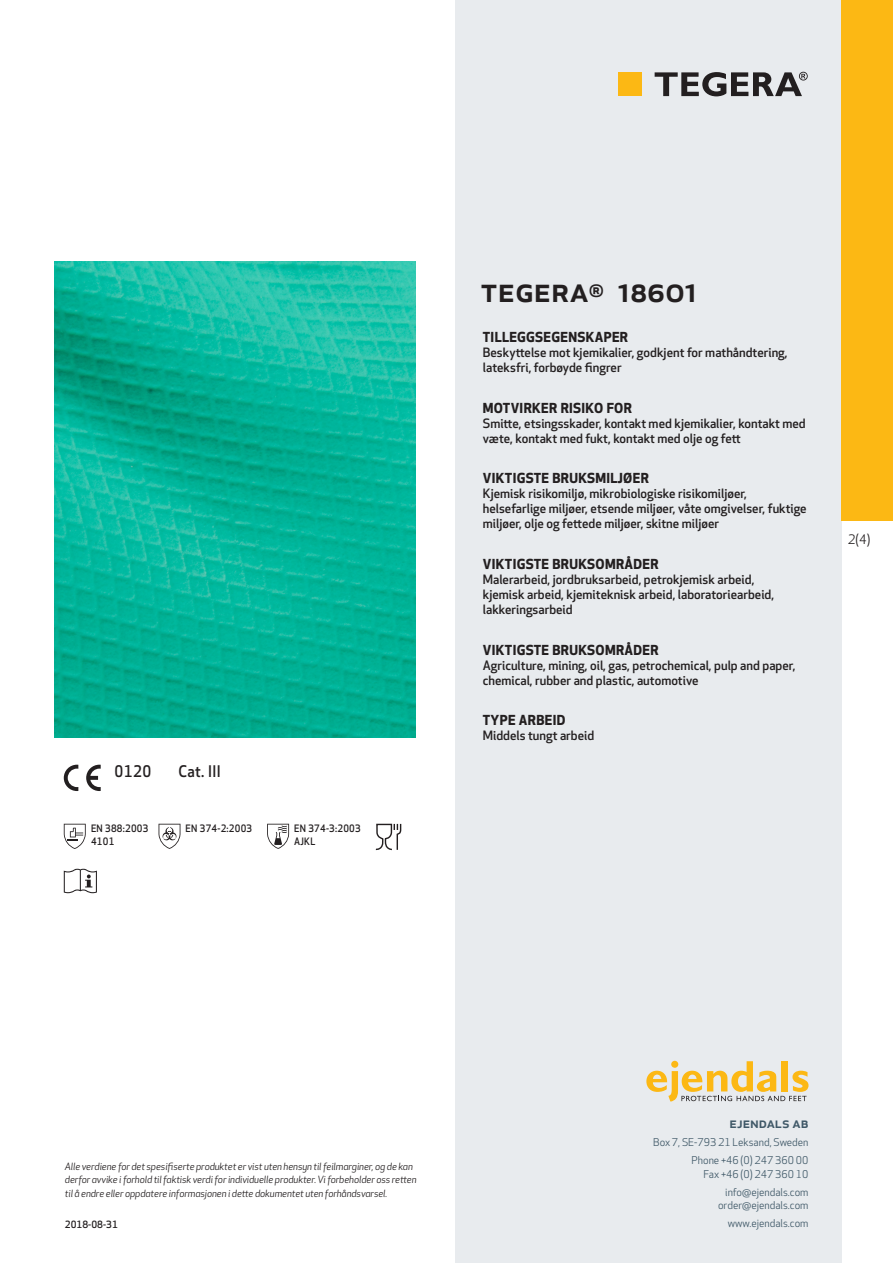
<style>
.page{position:relative;width:893px;height:1263px;background:#fff}
.page>*{position:absolute;margin:0;border:0;box-sizing:border-box;transform-origin:0 0}
.prodname{font:500 34.5px "Apex New";color:#231f20}
.Artikel{font:500 15.6px "Apex New";letter-spacing:.025em;color:#231f20;scale:.95 1}
.t1{font:500 15px "Apex New";color:#405968}
.Funktion_body{font:700 13.5px "Apex New";letter-spacing:.025em;color:#231f20}
.t2{font:12.75px "Apex New";color:#231f20}
.Funktion_body-2{font:500 12.6px/15px "Apex New";color:#231f20}
.t3{font:10.5px/18px "Apex New";color:#405968;text-align:right}
.Artikel-2{font:500 10.05px/13.2px "Apex New";letter-spacing:.025em;color:#231f20;scale:.95 1}
.t4{font:italic 9.75px/13.5px "Apex New";letter-spacing:-.01em;color:#231f20}
.Sidfot_datum{font:500 9.75px "Apex New";color:#231f20}
</style>
<div class="page">
<div style="left:455px;top:0;width:387px;height:1263px;background:#e8ebee"></div>
<svg style="left:646px;top:1061px;width:162px;height:40px"></svg>
<div style="left:842px;top:0;width:51px;height:520px;background:#fcb814"></div>
<div style="left:618px;top:72px;width:24px;height:24px;background:#fcb814"></div>
<svg style="left:655px;top:72px;width:153px;height:24px"></svg>
<svg style="left:86px;top:765px;width:15px;height:26px"></svg>
<svg style="left:64px;top:765px;width:14px;height:26px"></svg>
<svg style="left:64px;top:824px;width:22px;height:25px"></svg>
<svg style="left:159px;top:824px;width:21px;height:25px"></svg>
<svg style="left:267px;top:824px;width:22px;height:25px"></svg>
<svg style="left:376px;top:824px;width:25px;height:26px"></svg>
<svg style="left:64px;top:869px;width:33px;height:24px"></svg>
<img style="left:54px;top:261px;width:361px;height:477px">
<p class="Artikel" style="left:115px;top:761px;width:40px">0120</p>
<p class="Artikel" style="left:178px;top:761px;width:46px">Cat. III</p>
<p class="Artikel-2" style="left:91px;top:821px;width:62px">EN 388:2003<br>4101</p>
<p class="Artikel-2" style="left:186px;top:821px;width:72px">EN 374-2:2003</p>
<p class="Artikel-2" style="left:294px;top:821px;width:72px">EN 374-3:2003<br>AJKL</p>
<p class="prodname" style="left:480px;top:266px;width:218px">TEGERA<sup>®</sup> 18601</p>
<p class="Funktion_body" style="left:483px;top:327px;width:147px">TILLEGGSEGENSKAPER</p>
<p class="Funktion_body-2" style="left:483px;top:345px;width:306px">Beskyttelse mot kjemikalier, godkjent for mathåndtering, lateksfri, forbøyde fingrer</p>
<p class="Funktion_body" style="left:483px;top:398px;width:151px">MOTVIRKER RISIKO FOR</p>
<p class="Funktion_body-2" style="left:483px;top:415px;width:324px">Smitte, etsingsskader, kontakt med kjemikalier, kontakt med væte, kontakt med fukt, kontakt med olje og fett</p>
<p class="Funktion_body" style="left:483px;top:468px;width:167px">VIKTIGSTE BRUKSMILJØER</p>
<p class="Funktion_body-2" style="left:483px;top:486px;width:325px">Kjemisk risikomiljø, mikrobiologiske risikomiljøer, helsefarlige miljøer, etsende miljøer, våte omgivelser, fuktige miljøer, olje og fettede miljøer, skitne miljøer</p>
<p class="Funktion_body" style="left:483px;top:554px;width:177px">VIKTIGSTE BRUKSOMRÅDER</p>
<p class="Funktion_body-2" style="left:483px;top:571px;width:293px">Malerarbeid, jordbruksarbeid, petrokjemisk arbeid, kjemisk arbeid, kjemiteknisk arbeid, laboratoriearbeid, lakkeringsarbeid</p>
<p class="Funktion_body" style="left:483px;top:640px;width:177px">VIKTIGSTE BRUKSOMRÅDER</p>
<p class="Funktion_body-2" style="left:483px;top:657px;width:314px">Agriculture, mining, oil, gas, petrochemical, pulp and paper, chemical, rubber and plastic, automotive</p>
<p class="Funktion_body" style="left:483px;top:710px;width:84px">TYPE ARBEID</p>
<p class="Funktion_body-2" style="left:483px;top:728px;width:113px">Middels tungt arbeid</p>
<p class="t2" style="left:848px;top:531px;width:24px">2(4)</p>
<p class="t4" style="left:65px;top:1159px;width:353px">Alle verdiene for det spesifiserte produktet er vist uten hensyn til feilmarginer, og de kan derfor avvike i forhold til faktisk verdi for individuelle produkter. Vi forbeholder oss retten til å endre eller oppdatere informasjonen i dette dokumentet uten forhåndsvarsel.</p>
<p class="Sidfot_datum" style="left:65px;top:1218px;width:54px">2018-08-31</p>
<p class="t1" style="left:729px;top:1113px;width:80px">ejendals ab</p>
<p class="t3" style="left:653px;top:1133px;width:157px">Box 7, SE-793 21 Leksand, Sweden<br>Phone +46 (0) 247 360 00</p>
<p class="t3" style="left:703px;top:1165px;width:107px">Fax +46 (0) 247 360 10 info@ejendals.com</p>
<p class="t3" style="left:718px;top:1196px;width:92px">order@ejendals.com</p>
<p class="t3" style="left:728px;top:1215px;width:82px">www.ejendals.com</p>
</div>
